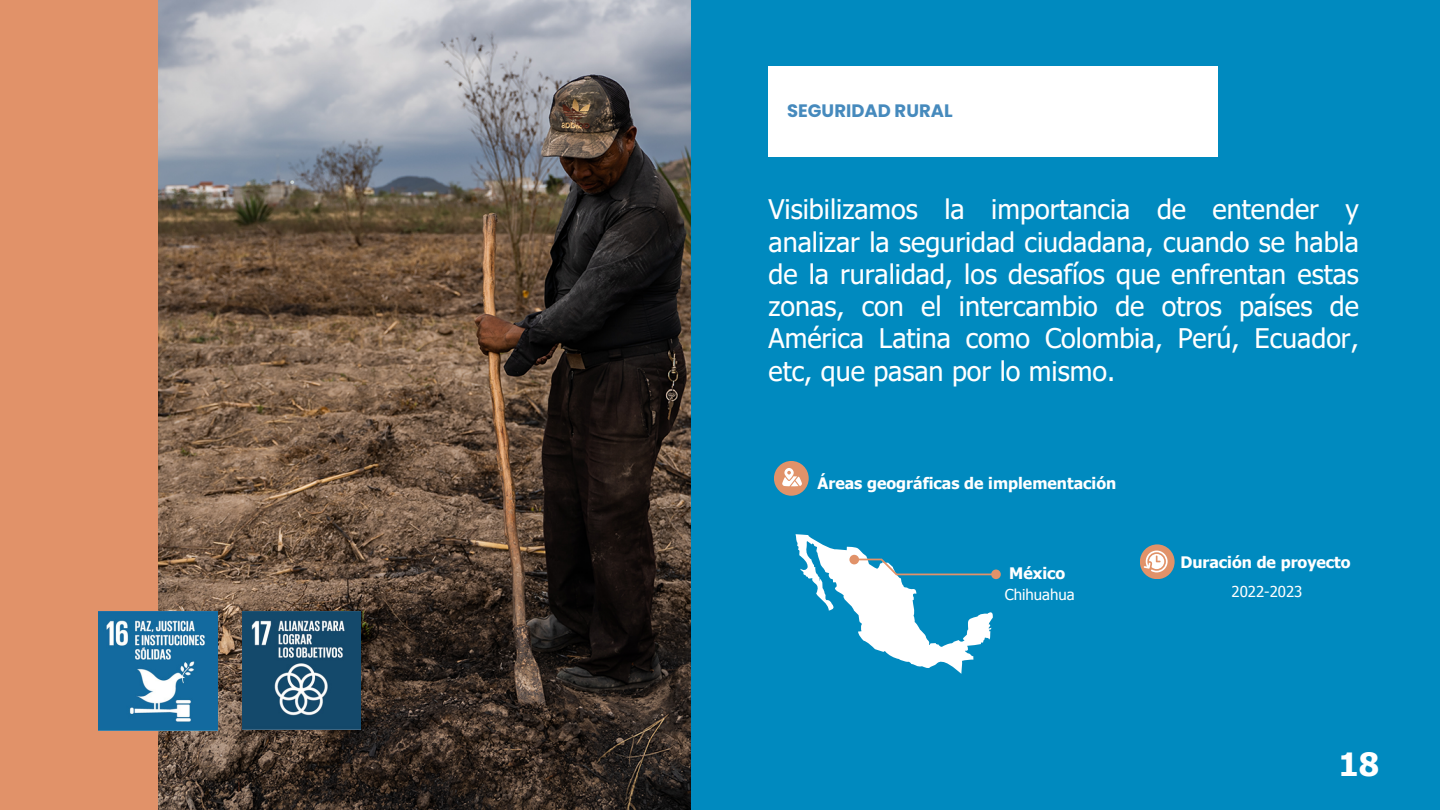
<style>
.page{position:relative;width:1440px;height:810px;background:#008abf}
.page>*{position:absolute;margin:0;border:0;box-sizing:border-box;transform-origin:0 0}
.t1{font:700 32px "Tahoma";color:#fff}
.t2{font:27px/32.2px "Tahoma";color:#fff;text-align:justify}
.t3{font:700 18px "Poppins";color:#468abd}
.t4{font:700 15.9px "Tahoma";color:#fff}
.t5{font:15px "Tahoma";color:#fff}
</style>
<div class="page">
<div style="left:0;top:0;width:690px;height:810px;background:#e19269"></div>
<img style="left:158px;top:0;width:533px;height:810px">
<svg style="left:795px;top:534px;width:206px;height:140px"></svg>
<div style="left:1140px;top:544px;width:35px;height:35px;background:#e19269;border-radius:50%"></div>
<svg style="left:1144px;top:551px;width:24px;height:21px"></svg>
<div style="left:774px;top:461px;width:35px;height:35px;background:#e19269;border-radius:50%"></div>
<svg style="left:782px;top:468px;width:20px;height:18px"></svg>
<div style="left:769px;top:66px;width:449px;height:91px;background:#fff"></div>
<img style="left:99px;top:611px;width:119px;height:120px">
<img style="left:242px;top:611px;width:118px;height:118px">
<p class="t3" style="left:787px;top:98px;width:167px">SEGURIDAD RURAL</p>
<p class="t2" style="left:769px;top:193px;width:592px">Visibilizamos la importancia de entender y analizar la seguridad ciudadana, cuando se habla de la ruralidad, los desafíos que enfrentan estas zonas, con el intercambio de otros países de América Latina como Colombia, Perú, Ecuador, etc, que pasan por lo mismo.</p>
<p class="t4" style="left:818px;top:473px;width:300px">Áreas geográficas de implementación</p>
<p class="t4" style="left:1009px;top:563px;width:58px">México</p>
<p class="t5" style="left:1005px;top:585px;width:71px">Chihuahua</p>
<p class="t4" style="left:1180px;top:552px;width:172px">Duración de proyecto</p>
<p class="t5" style="left:1232px;top:582px;width:72px">2022-2023</p>
<p class="t1" style="left:1339px;top:744px;width:42px">18</p>
</div>
